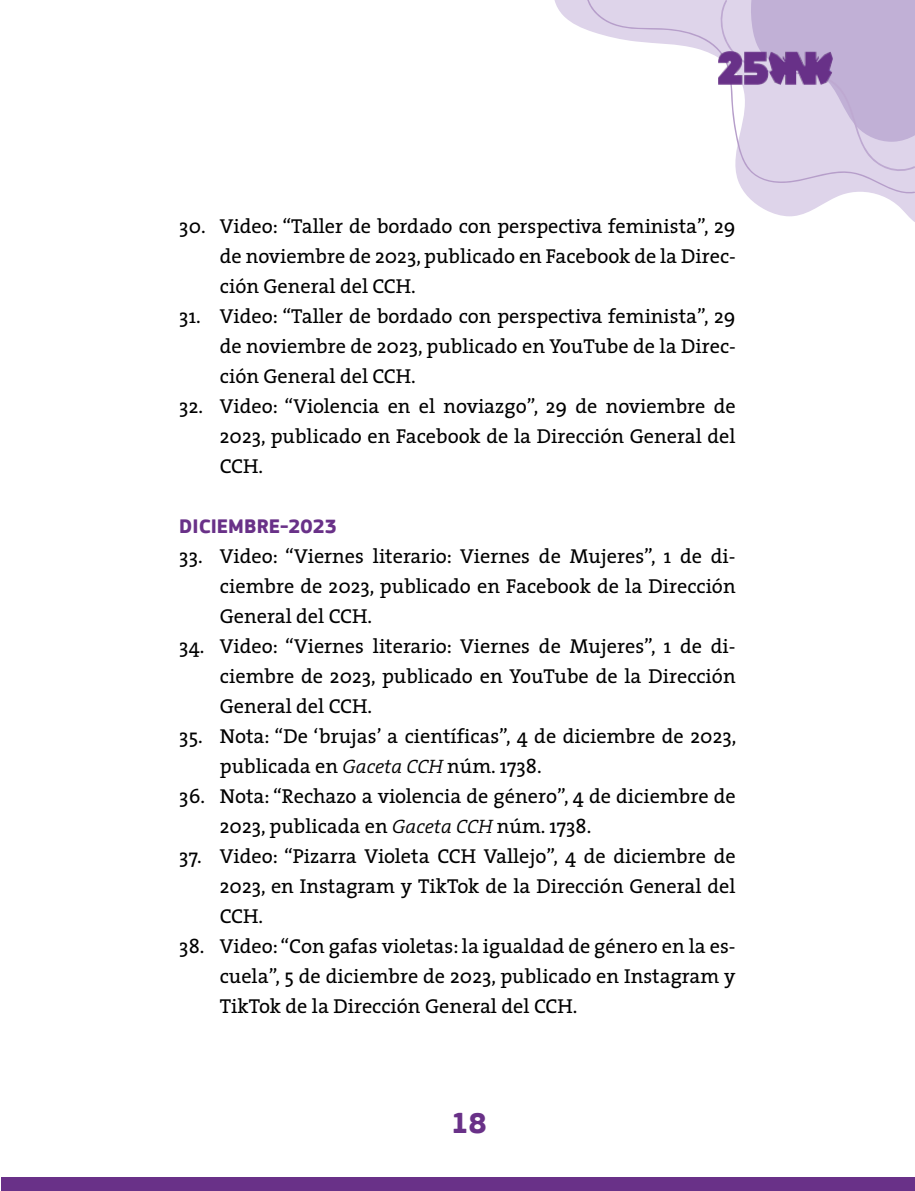
<style>
.page{position:relative;width:915px;height:1191px;background:#fff}
.page>*{position:absolute;margin:0;border:0;box-sizing:border-box;transform-origin:0 0}
.t1{font:700 30px "PF Square Sans Pro";color:#693188}
.t2{font:20.25px/30px "The Serif";color:#000;text-align:justify}
.t3{font:700 20.25px "PF Square Sans Pro";color:#693188}
.s1{font-weight:300;font-style:italic;font-size:19.5px}
</style>
<div class="page">
<div style="left:1px;top:1177px;width:913px;height:14px;background:#693188"></div>
<svg style="left:554px;top:0;width:360px;height:221px"></svg>
<svg style="left:585px;top:0;width:329px;height:195px"></svg>
<svg style="left:719px;top:0;width:195px;height:175px;background:#d1c4e1"></svg>
<img style="left:718px;top:52px;width:114px;height:33px">
<p class="t2" style="left:220px;top:210px;width:517px;text-indent:-40px">30. Video: “Taller de bordado con perspectiva feminista”, 29 de noviembre de 2023, publicado en Facebook de la Direc&shy;ción General del CCH.</p>
<p class="t2" style="left:220px;top:300px;width:517px;text-indent:-40px">31. Video: “Taller de bordado con perspectiva feminista”, 29 de noviembre de 2023, publicado en YouTube de la Direc&shy;ción General del CCH.</p>
<p class="t2" style="left:220px;top:390px;width:517px;text-indent:-40px">32. Video: “Violencia en el noviazgo”, 29 de noviembre de 2023, publicado en Facebook de la Dirección General del CCH.</p>
<p class="t3" style="left:179px;top:514px;width:159px">DICIEMBRE-2023</p>
<p class="t2" style="left:220px;top:540px;width:517px;text-indent:-40px">33. Video: “Viernes literario: Viernes de Mujeres”, 1 de di&shy;ciembre de 2023, publicado en Facebook de la Dirección General del CCH.</p>
<p class="t2" style="left:220px;top:630px;width:517px;text-indent:-40px">34. Video: “Viernes literario: Viernes de Mujeres”, 1 de di&shy;ciembre de 2023, publicado en YouTube de la Dirección General del CCH.</p>
<p class="t2" style="left:220px;top:720px;width:518px;text-indent:-40px">35. Nota: “De ‘brujas’ a científicas”, 4 de diciembre de 2023, publicada en <span class="s1">Gaceta CCH</span> núm. 1738.</p>
<p class="t2" style="left:220px;top:780px;width:517px;text-indent:-40px">36. Nota: “Rechazo a violencia de género”, 4 de diciembre de<br>2023, publicada en <span class="s1">Gaceta CCH</span> núm. 1738.</p>
<p class="t2" style="left:220px;top:840px;width:517px;text-indent:-40px">37. Video: “Pizarra Violeta CCH Vallejo”, 4 de diciembre de 2023, en Instagram y TikTok de la Dirección General del CCH.</p>
<p class="t2" style="left:220px;top:930px;width:517px;text-indent:-40px">38. Video: “Con gafas violetas: la igualdad de género en la es&shy;cuela”, 5 de diciembre de 2023, publicado en Instagram y TikTok de la Dirección General del CCH.</p>
<h1 class="t1" style="left:450px;top:1104px;width:37px">18</h1>
</div>
